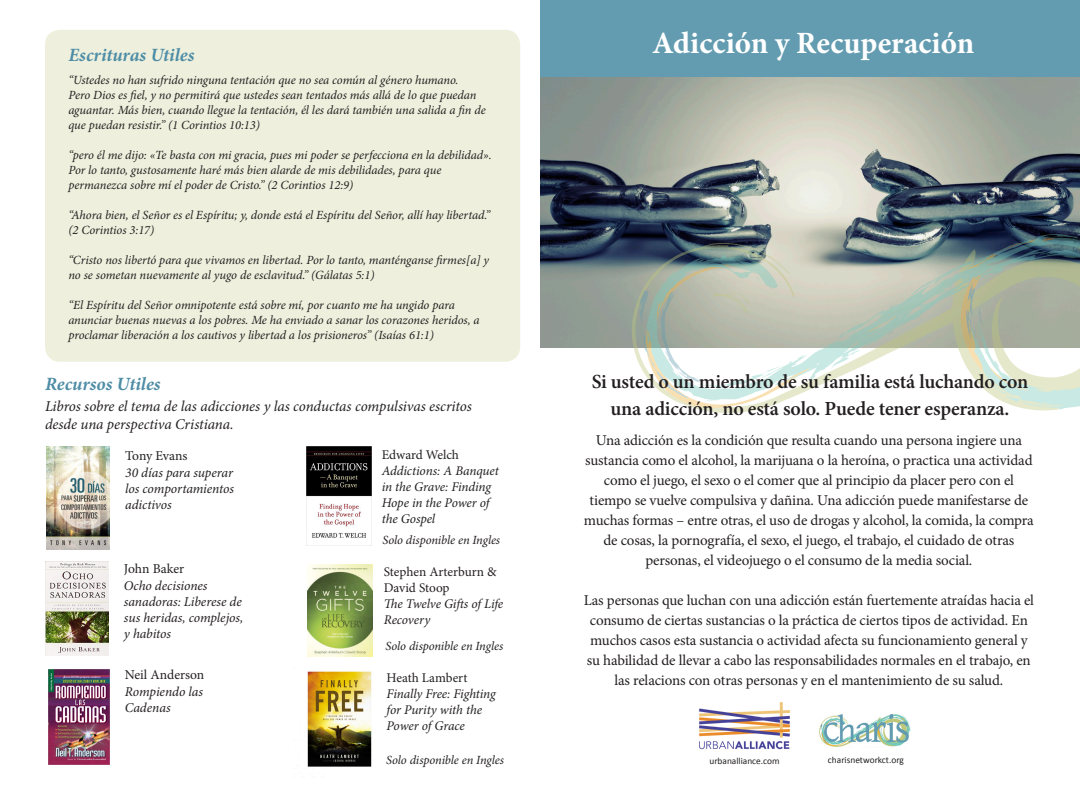
<style>
.page{position:relative;width:1080px;height:810px;background:#fff}
.page>*{position:absolute;margin:0;border:0;box-sizing:border-box;transform-origin:0 0}
.t1{font:700 31px "Minion Pro";color:#fff}
.t2{font:600 20px/27.5px "Minion Pro";letter-spacing:-.01em;color:#231f20;text-align:center}
.t3{font:italic 700 18.75px "Minion Pro";color:#4e8da6}
.t4{font:15px/20px "Minion Pro";letter-spacing:-.01em;color:#231f20;text-align:center}
.t5{font:italic 15px/18px "Minion Pro";letter-spacing:-.005em;color:#231f20}
.t6{font:italic 13.62px/16.2px "Minion Pro";letter-spacing:-.005em;color:#231f20}
.t7{font:13.62px "Minion Pro";letter-spacing:-.005em;color:#231f20}
.t8{font:italic 13.25px/16px "Minion Pro";letter-spacing:-.01em;color:#231f20}
.t9{font:13.25px/16px "Minion Pro";letter-spacing:-.005em;color:#231f20}
.t10{font:italic 12.5px/15px "Minion Pro";letter-spacing:-.005em;color:#231f20}
.t11{font:9.38px "Calibri";color:#231f20}
</style>
<div class="page">
<img style="left:699px;top:702px;width:92px;height:48px">
<img style="left:540px;top:77px;width:540px;height:271px">
<div style="left:540px;top:0;width:540px;height:77px;background:#639cb0"></div>
<svg style="left:639px;top:231px;width:441px;height:182px"></svg>
<svg style="left:647px;top:234px;width:433px;height:175px"></svg>
<svg style="left:966px;top:284px;width:17px;height:56px"></svg>
<svg style="left:889px;top:305px;width:4px;height:3px"></svg>
<svg style="left:869px;top:315px;width:11px;height:6px"></svg>
<svg style="left:840px;top:333px;width:7px;height:4px"></svg>
<svg style="left:886px;top:330px;width:8px;height:5px"></svg>
<svg style="left:639px;top:289px;width:63px;height:109px"></svg>
<img style="left:819px;top:714px;width:92px;height:33px">
<div style="left:45px;top:30px;width:475px;height:332px;background:#eef0dd;border-radius:15px"></div>
<img style="left:306px;top:446px;width:65px;height:100px">
<img style="left:307px;top:565px;width:66px;height:92px">
<img style="left:307px;top:671px;width:65px;height:96px">
<img style="left:48px;top:669px;width:62px;height:96px">
<img style="left:47px;top:446px;width:62px;height:104px">
<img style="left:46px;top:562px;width:62px;height:94px">
<p class="t3" style="left:68px;top:42px;width:128px">Escrituras Utiles</p>
<p class="t10" style="left:68px;top:72px;width:419px">“Ustedes no han sufrido ninguna tentación que no sea común al género humano.<br>Pero Dios es fiel, y no permitirá que ustedes sean tentados más allá de lo que puedan aguantar. Más bien, cuando llegue la tentación, él les dará también una salida a fin de que puedan resistir.” (1 Corintios 10:13)</p>
<p class="t10" style="left:68px;top:147px;width:425px">“pero él me dijo: «Te basta con mi gracia, pues mi poder se perfecciona en la debilidad».<br>Por lo tanto, gustosamente haré más bien alarde de mis debilidades, para que permanezca sobre mí el poder de Cristo.” (2 Corintios 12:9)</p>
<p class="t10" style="left:68px;top:207px;width:423px">“Ahora bien, el Señor es el Espíritu; y, donde está el Espíritu del Señor, allí hay libertad.” (2 Corintios 3:17)</p>
<p class="t10" style="left:68px;top:252px;width:422px">“Cristo nos libertó para que vivamos en libertad. Por lo tanto, manténganse firmes[a] y no se sometan nuevamente al yugo de esclavitud.” (Gálatas 5:1)</p>
<p class="t10" style="left:68px;top:297px;width:413px">“El Espíritu del Señor omnipotente está sobre mí, por cuanto me ha ungido para anunciar buenas nuevas a los pobres. Me ha enviado a sanar los corazones heridos, a proclamar liberación a los cautivos y libertad a los prisioneros” (Isaías 61:1)</p>
<p class="t3" style="left:45px;top:370px;width:117px">Recursos Utiles</p>
<p class="t5" style="left:45px;top:397px;width:429px">Libros sobre el tema de las adicciones y las conductas compulsivas escritos desde una perspectiva Cristiana.</p>
<p class="t7" style="left:125px;top:447px;width:64px">Tony Evans</p>
<p class="t6" style="left:125px;top:464px;width:110px;text-align:justify">30 días para superar los comportamientos adictivos</p>
<p class="t7" style="left:124px;top:560px;width:62px">John Baker</p>
<p class="t6" style="left:124px;top:577px;width:121px">Ocho decisiones sanadoras: Liberese de sus heridas, complejos, y habitos</p>
<p class="t7" style="left:125px;top:666px;width:81px">Neil Anderson</p>
<p class="t6" style="left:125px;top:683px;width:80px">Rompiendo las<br>Cadenas</p>
<p class="t9" style="left:382px;top:447px;width:79px">Edward Welch</p>
<p class="t8" style="left:382px;top:463px;width:119px">Addictions: A Banquet in the Grave: Finding<br>Hope in the Power of the Gospel</p>
<p class="t10" style="left:382px;top:532px;width:119px">Solo disponible en Ingles</p>
<p class="t9" style="left:384px;top:564px;width:114px">Stephen Arterburn &amp;<br>David Stoop</p>
<p class="t8" style="left:384px;top:596px;width:121px">The Twelve Gifts of Life<br>Recovery</p>
<p class="t10" style="left:386px;top:639px;width:119px">Solo disponible en Ingles</p>
<p class="t9" style="left:387px;top:670px;width:82px">Heath Lambert</p>
<p class="t8" style="left:387px;top:686px;width:111px">Finally Free: Fighting for Purity with the<br>Power of Grace</p>
<p class="t10" style="left:386px;top:753px;width:119px">Solo disponible en Ingles</p>
<p class="t1" style="left:652px;top:21px;width:324px">Adicción y Recuperación</p>
<p class="t2" style="left:592px;top:367px;width:438px">Si usted o un miembro de su familia está luchando con una adicción, no está solo. Puede tener esperanza.</p>
<p class="t4" style="left:584px;top:430px;width:451px">Una adicción es la condición que resulta cuando una persona ingiere una sustancia como el alcohol, la marijuana o la heroína, o practica una actividad como el juego, el sexo o el comer que al principio da placer pero con el tiempo se vuelve compulsiva y dañina. Una adicción puede manifestarse de muchas formas – entre otras, el uso de drogas y alcohol, la comida, la compra de cosas, la pornografía, el sexo, el juego, el trabajo, el cuidado de otras personas, el videojuego o el consumo de la media social.</p>
<p class="t4" style="left:584px;top:590px;width:452px">Las personas que luchan con una adicción están fuertemente atraídas hacia el consumo de ciertas sustancias o la práctica de ciertos tipos de actividad. En muchos casos esta sustancia o actividad afecta su funcionamiento general y su habilidad de llevar a cabo las responsabilidades normales en el trabajo, en las relacions con otras personas y en el mantenimiento de su salud.</p>
<p class="t11" style="left:709px;top:755px;width:72px">urbanalliance.com</p>
<p class="t11" style="left:828px;top:754px;width:77px">charisnetworkct.org</p>
</div>
